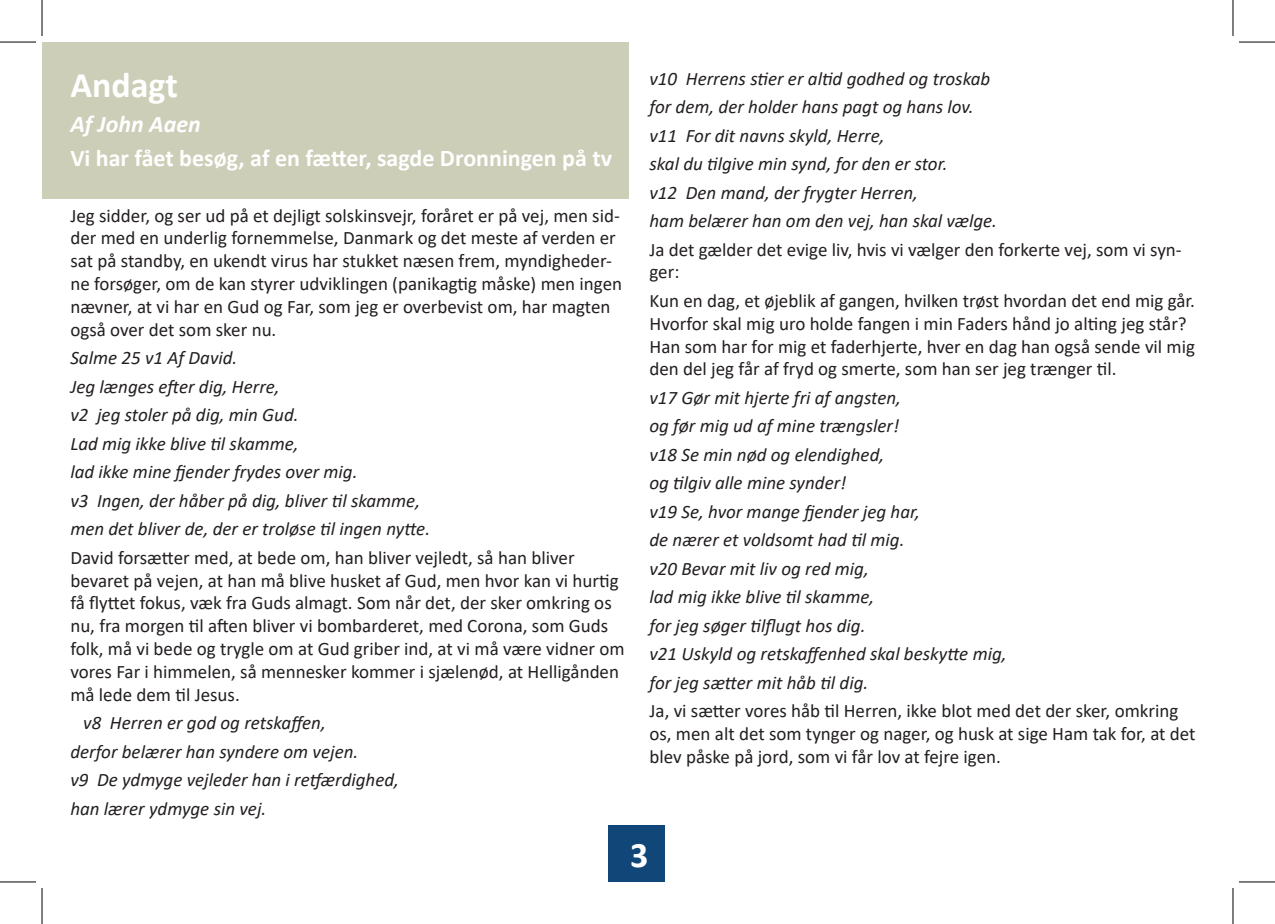
<style>
.page{position:relative;width:1275px;height:924px;background:#fff}
.page>*{position:absolute;margin:0;border:0;box-sizing:border-box;transform-origin:0 0}
.t1{font:700 36px "Calibri";color:#fff}
.t2{font:700 24px "Calibri";color:#fff}
.t3{font:italic 700 24px "Calibri";color:#fff}
.t4{font:19px/22.8px "Calibri";color:#231f20}
.t5{font:italic 19px "Calibri";color:#231f20}
</style>
<div class="page">
<hr style="left:42px;top:42px;width:1px;height:839px;background:#956a91">
<div style="left:608px;top:824px;width:57px;height:57px;background:#104778"></div>
<div style="left:42px;top:42px;width:587px;height:157px;background:#ccceb7"></div>
<hr style="left:0;top:42px;width:36px;height:1px;background:#000">
<hr style="left:1239px;top:42px;width:36px;height:1px;background:#000">
<hr style="left:0;top:881px;width:36px;height:1px;background:#000">
<hr style="left:1239px;top:881px;width:36px;height:1px;background:#000">
<hr style="left:42px;top:0;width:1px;height:36px;background:#000">
<hr style="left:42px;top:887px;width:1px;height:36px;background:#000">
<hr style="left:1232px;top:0;width:1px;height:36px;background:#000">
<hr style="left:1232px;top:887px;width:1px;height:36px;background:#000">
<p class="t1" style="left:70px;top:60px;width:109px">Andagt</p>
<p class="t3" style="left:70px;top:107px;width:132px">Af John Aaen</p>
<p class="t2" style="left:70px;top:141px;width:543px">Vi har fået besøg, af en fætter, sagde Dronningen på tv</p>
<p class="t4" style="left:70px;top:203px;width:553px">Jeg sidder, og ser ud på et dejligt solskinsvejr, foråret er på vej, men sid&shy;der med en underlig fornemmelse, Danmark og det meste af verden er sat på standby, en ukendt virus har stukket næsen frem, myndigheder&shy;ne forsøger, om de kan styrer udviklingen (panikagtig måske) men ingen nævner, at vi har en Gud og Far, som jeg er overbevist om, har magten også over det som sker nu.</p>
<p class="t5" style="left:70px;top:344px;width:168px">Salme 25 v1 Af David.</p>
<p class="t5" style="left:70px;top:373px;width:211px">Jeg længes efter dig, Herre,</p>
<p class="t5" style="left:70px;top:401px;width:230px">v2 jeg stoler på dig, min Gud.</p>
<p class="t5" style="left:70px;top:430px;width:230px">Lad mig ikke blive til skamme,</p>
<p class="t5" style="left:70px;top:458px;width:289px">lad ikke mine fjender frydes over mig.</p>
<p class="t5" style="left:70px;top:487px;width:351px">v3 Ingen, der håber på dig, bliver til skamme,</p>
<p class="t5" style="left:70px;top:515px;width:361px">men det bliver de, der er troløse til ingen nytte.</p>
<p class="t4" style="left:70px;top:545px;width:556px">David forsætter med, at bede om, han bliver vejledt, så han bliver bevaret på vejen, at han må blive husket af Gud, men hvor kan vi hurtig få flyttet fokus, væk fra Guds almagt. Som når det, der sker omkring os nu, fra morgen til aften bliver vi bombarderet, med Corona, som Guds folk, må vi bede og trygle om at Gud griber ind, at vi må være vidner om vores Far i himmelen, så mennesker kommer i sjælenød, at Helligånden må lede dem til Jesus.</p>
<p class="t5" style="left:83px;top:709px;width:244px">v8 Herren er god og retskaffen,</p>
<p class="t5" style="left:70px;top:737px;width:289px">derfor belærer han syndere om vejen.</p>
<p class="t5" style="left:70px;top:766px;width:330px">v9 De ydmyge vejleder han i retfærdighed,</p>
<p class="t5" style="left:70px;top:794px;width:197px">han lærer ydmyge sin vej.</p>
<p class="t5" style="left:649px;top:65px;width:342px">v10 Herrens stier er altid godhed og troskab</p>
<p class="t5" style="left:649px;top:94px;width:326px">for dem, der holder hans pagt og hans lov.</p>
<p class="t5" style="left:649px;top:122px;width:237px">v11 For dit navns skyld, Herre,</p>
<p class="t5" style="left:649px;top:151px;width:299px">skal du tilgive min synd, for den er stor.</p>
<p class="t5" style="left:649px;top:179px;width:270px">v12 Den mand, der frygter Herren,</p>
<p class="t5" style="left:649px;top:207px;width:349px">ham belærer han om den vej, han skal vælge.</p>
<p class="t4" style="left:649px;top:237px;width:534px">Ja det gælder det evige liv, hvis vi vælger den forkerte vej, som vi syn&shy;ger:</p>
<p class="t4" style="left:649px;top:288px;width:547px">Kun en dag, et øjeblik af gangen, hvilken trøst hvordan det end mig går.<br>Hvorfor skal mig uro holde fangen i min Faders hånd jo alting jeg står?<br>Han som har for mig et faderhjerte, hver en dag han også sende vil mig den del jeg får af fryd og smerte, som han ser jeg trænger til.</p>
<p class="t5" style="left:649px;top:384px;width:253px">v17 Gør mit hjerte fri af angsten,</p>
<p class="t5" style="left:649px;top:413px;width:251px">og før mig ud af mine trængsler!</p>
<p class="t5" style="left:649px;top:441px;width:236px">v18 Se min nød og elendighed,</p>
<p class="t5" style="left:649px;top:469px;width:198px">og tilgiv alle mine synder!</p>
<p class="t5" style="left:649px;top:498px;width:272px">v19 Se, hvor mange fjender jeg har,</p>
<p class="t5" style="left:649px;top:526px;width:256px">de nærer et voldsomt had til mig.</p>
<p class="t5" style="left:649px;top:555px;width:221px">v20 Bevar mit liv og red mig,</p>
<p class="t5" style="left:649px;top:583px;width:226px">lad mig ikke blive til skamme,</p>
<p class="t5" style="left:649px;top:612px;width:217px">for jeg søger tilflugt hos dig.</p>
<p class="t5" style="left:649px;top:640px;width:358px">v21 Uskyld og retskaffenhed skal beskytte mig,</p>
<p class="t5" style="left:649px;top:669px;width:220px">for jeg sætter mit håb til dig.</p>
<p class="t4" style="left:649px;top:699px;width:547px">Ja, vi sætter vores håb til Herren, ikke blot med det der sker, omkring os, men alt det som tynger og nager, og husk at sige Ham tak for, at det blev påske på jord, som vi får lov at fejre igen.</p>
<p class="t1" style="left:630px;top:829px;width:20px">3</p>
</div>
